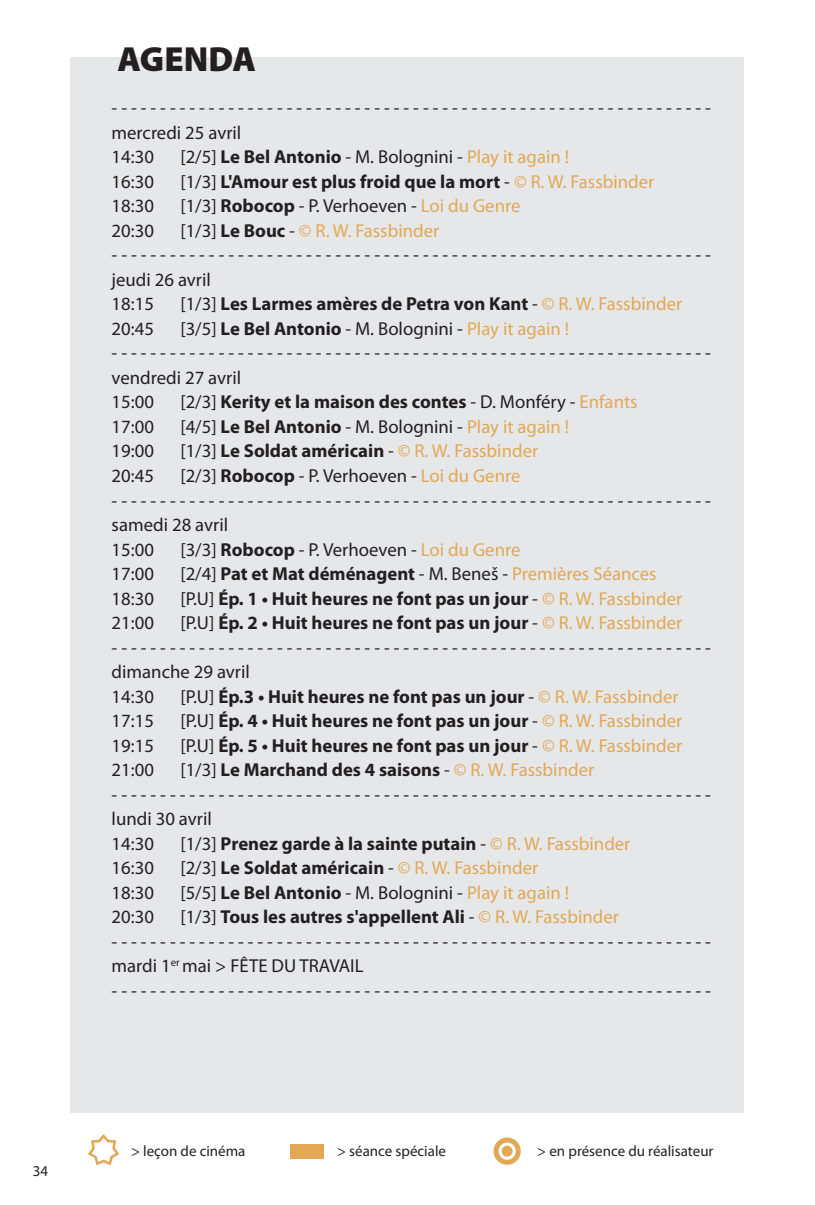
<style>
.page{position:relative;width:815px;height:1205px;background:#fff}
.page>*{position:absolute;margin:0;border:0;box-sizing:border-box;transform-origin:0 0}
.t1{font:900 35px "Myriad Pro";color:#231f20}
.t2{font:18.75px/24.5px "Myriad Pro";color:#231f20}
.t3{font:700 18.75px "Myriad Pro";color:#231f20}
.t4{font:18.75px "Myriad Pro";color:#e2a855}
.t5{font:15px "Myriad Pro";color:#231f20}
.s1{font-weight:700}
.s2{color:#e2a855}
.s3{font-weight:400}
.s4{font-weight:400;color:#e2a855}
.s5{color:#231f20}
.s6{font-weight:700;color:#231f20}
</style>
<div class="page">
<div style="left:71px;top:57px;width:673px;height:1055px;background:#e6e7e9"></div>
<svg style="left:88px;top:1134px;width:32px;height:32px"></svg>
<div style="left:290px;top:1145px;width:34px;height:14px;background:#e2a855"></div>
<svg style="left:496px;top:1140px;width:22px;height:22px"></svg>
<div style="left:494px;top:1137px;width:27px;height:27px;border:5px solid #e2a855;border-radius:50%"></div>
<div style="left:502px;top:1145px;width:11px;height:11px;background:#e2a855;border-radius:50%"></div>
<p class="t5" style="left:33px;top:1161px;width:17px">34</p>
<h1 class="t1" style="left:117px;top:39px;width:140px">AGENDA</h1>
<p class="t2" style="left:112px;top:95px;width:601px">- - - - - - - - - - - - - - - - - - - - - - - - - - - - - - - - - - - - - - - - - - - - - - - - - - - - - - - - - - - - - - mercredi 25 avril<br>14:30</p>
<p class="t2" style="left:180px;top:144px;width:390px">[2/5] <span class="s1">Le Bel Antonio</span> - M. Bolognini - <span class="s2">Play it again !</span></p>
<p class="t2" style="left:112px;top:169px;width:44px">16:30</p>
<p class="t3" style="left:180px;top:169px;width:475px"><span class="s3">[1/3]</span> L'Amour est plus froid que la mort <span class="s3">-</span> <span class="s4">© R. W. Fassbinder</span></p>
<p class="t2" style="left:112px;top:193px;width:44px">18:30</p>
<p class="t2" style="left:180px;top:193px;width:342px">[1/3] <span class="s1">Robocop</span> - P. Verhoeven - <span class="s2">Loi du Genre</span></p>
<p class="t2" style="left:112px;top:218px;width:44px">20:30</p>
<p class="t4" style="left:180px;top:219px;width:260px"><span class="s5">[1/3]</span> <span class="s6">Le Bouc</span> <span class="s5">-</span> © R. W. Fassbinder</p>
<p class="t2" style="left:112px;top:243px;width:601px">- - - - - - - - - - - - - - - - - - - - - - - - - - - - - - - - - - - - - - - - - - - - - - - - - - - - - - - - - - - - - - jeudi 26 avril<br>18:15</p>
<p class="t3" style="left:180px;top:292px;width:503px"><span class="s3">[1/3]</span> Les Larmes amères de Petra von Kant <span class="s3">-</span> <span class="s4">© R. W. Fassbinder</span></p>
<p class="t2" style="left:112px;top:316px;width:44px">20:45</p>
<p class="t2" style="left:180px;top:316px;width:390px">[3/5] <span class="s1">Le Bel Antonio</span> - M. Bolognini - <span class="s2">Play it again !</span></p>
<p class="t2" style="left:112px;top:341px;width:601px">- - - - - - - - - - - - - - - - - - - - - - - - - - - - - - - - - - - - - - - - - - - - - - - - - - - - - - - - - - - - - - vendredi 27 avril<br>15:00</p>
<p class="t3" style="left:180px;top:390px;width:459px"><span class="s3">[2/3]</span> Kerity et la maison des contes <span class="s3">- D. Monféry -</span> <span class="s4">Enfants</span></p>
<p class="t2" style="left:112px;top:414px;width:44px">17:00</p>
<p class="t2" style="left:180px;top:414px;width:390px">[4/5] <span class="s1">Le Bel Antonio</span> - M. Bolognini - <span class="s2">Play it again !</span></p>
<p class="t2" style="left:112px;top:439px;width:44px">19:00</p>
<p class="t3" style="left:180px;top:439px;width:359px"><span class="s3">[1/3]</span> Le Soldat américain <span class="s3">-</span> <span class="s4">© R. W. Fassbinder</span></p>
<p class="t2" style="left:112px;top:463px;width:44px">20:45</p>
<p class="t2" style="left:180px;top:463px;width:342px">[2/3] <span class="s1">Robocop</span> - P. Verhoeven - <span class="s2">Loi du Genre</span></p>
<p class="t2" style="left:112px;top:488px;width:601px">- - - - - - - - - - - - - - - - - - - - - - - - - - - - - - - - - - - - - - - - - - - - - - - - - - - - - - - - - - - - - - samedi 28 avril<br>15:00</p>
<p class="t2" style="left:180px;top:537px;width:342px">[3/3] <span class="s1">Robocop</span> - P. Verhoeven - <span class="s2">Loi du Genre</span></p>
<p class="t2" style="left:112px;top:561px;width:44px">17:00</p>
<p class="t3" style="left:180px;top:561px;width:478px"><span class="s3">[2/4]</span> Pat et Mat déménagent <span class="s3">- M. Beneš -</span> <span class="s4">Premières Séances</span></p>
<p class="t2" style="left:112px;top:586px;width:44px">18:30</p>
<p class="t3" style="left:180px;top:586px;width:504px"><span class="s3">[P.U]</span> Ép. 1 • Huit heures ne font pas un jour <span class="s3">-</span> <span class="s4">© R. W. Fassbinder</span></p>
<p class="t2" style="left:112px;top:610px;width:44px">21:00</p>
<p class="t3" style="left:180px;top:610px;width:504px"><span class="s3">[P.U]</span> Ép. 2 • Huit heures ne font pas un jour <span class="s3">-</span> <span class="s4">© R. W. Fassbinder</span></p>
<p class="t2" style="left:112px;top:635px;width:601px">- - - - - - - - - - - - - - - - - - - - - - - - - - - - - - - - - - - - - - - - - - - - - - - - - - - - - - - - - - - - - - dimanche 29 avril<br>14:30</p>
<p class="t3" style="left:180px;top:684px;width:500px"><span class="s3">[P.U]</span> Ép.3 • Huit heures ne font pas un jour <span class="s3">-</span> <span class="s4">© R. W. Fassbinder</span></p>
<p class="t2" style="left:112px;top:708px;width:44px">17:15</p>
<p class="t3" style="left:180px;top:708px;width:504px"><span class="s3">[P.U]</span> Ép. 4 • Huit heures ne font pas un jour <span class="s3">-</span> <span class="s4">© R. W. Fassbinder</span></p>
<p class="t2" style="left:112px;top:733px;width:44px">19:15</p>
<p class="t3" style="left:180px;top:733px;width:504px"><span class="s3">[P.U]</span> Ép. 5 • Huit heures ne font pas un jour <span class="s3">-</span> <span class="s4">© R. W. Fassbinder</span></p>
<p class="t2" style="left:112px;top:757px;width:44px">21:00</p>
<p class="t3" style="left:180px;top:757px;width:415px"><span class="s3">[1/3]</span> Le Marchand des 4 saisons <span class="s3">-</span> <span class="s4">© R. W. Fassbinder</span></p>
<p class="t2" style="left:112px;top:782px;width:601px">- - - - - - - - - - - - - - - - - - - - - - - - - - - - - - - - - - - - - - - - - - - - - - - - - - - - - - - - - - - - - - lundi 30 avril<br>14:30</p>
<p class="t3" style="left:180px;top:831px;width:452px"><span class="s3">[1/3]</span> Prenez garde à la sainte putain <span class="s3">-</span> <span class="s4">© R. W. Fassbinder</span></p>
<p class="t2" style="left:112px;top:855px;width:44px">16:30</p>
<p class="t3" style="left:180px;top:855px;width:359px"><span class="s3">[2/3]</span> Le Soldat américain <span class="s3">-</span> <span class="s4">© R. W. Fassbinder</span></p>
<p class="t2" style="left:112px;top:880px;width:44px">18:30</p>
<p class="t2" style="left:180px;top:880px;width:390px">[5/5] <span class="s1">Le Bel Antonio</span> - M. Bolognini - <span class="s2">Play it again !</span></p>
<p class="t2" style="left:112px;top:904px;width:44px">20:30</p>
<p class="t3" style="left:180px;top:904px;width:440px"><span class="s3">[1/3]</span> Tous les autres s'appellent Ali <span class="s3">-</span> <span class="s4">© R. W. Fassbinder</span></p>
<p class="t2" style="left:112px;top:929px;width:601px">- - - - - - - - - - - - - - - - - - - - - - - - - - - - - - - - - - - - - - - - - - - - - - - - - - - - - - - - - - - - - - mardi 1<sup>er</sup> mai &gt; FÊTE DU TRAVAIL</p>
<p class="t2" style="left:112px;top:977px;width:601px">- - - - - - - - - - - - - - - - - - - - - - - - - - - - - - - - - - - - - - - - - - - - - - - - - - - - - - - - - - - - - -</p>
<p class="t5" style="left:131px;top:1142px;width:116px">&gt; leçon de cinéma</p>
<p class="t5" style="left:337px;top:1141px;width:110px">&gt; séance spéciale</p>
<p class="t5" style="left:537px;top:1141px;width:178px">&gt; en présence du réalisateur</p>
</div>
